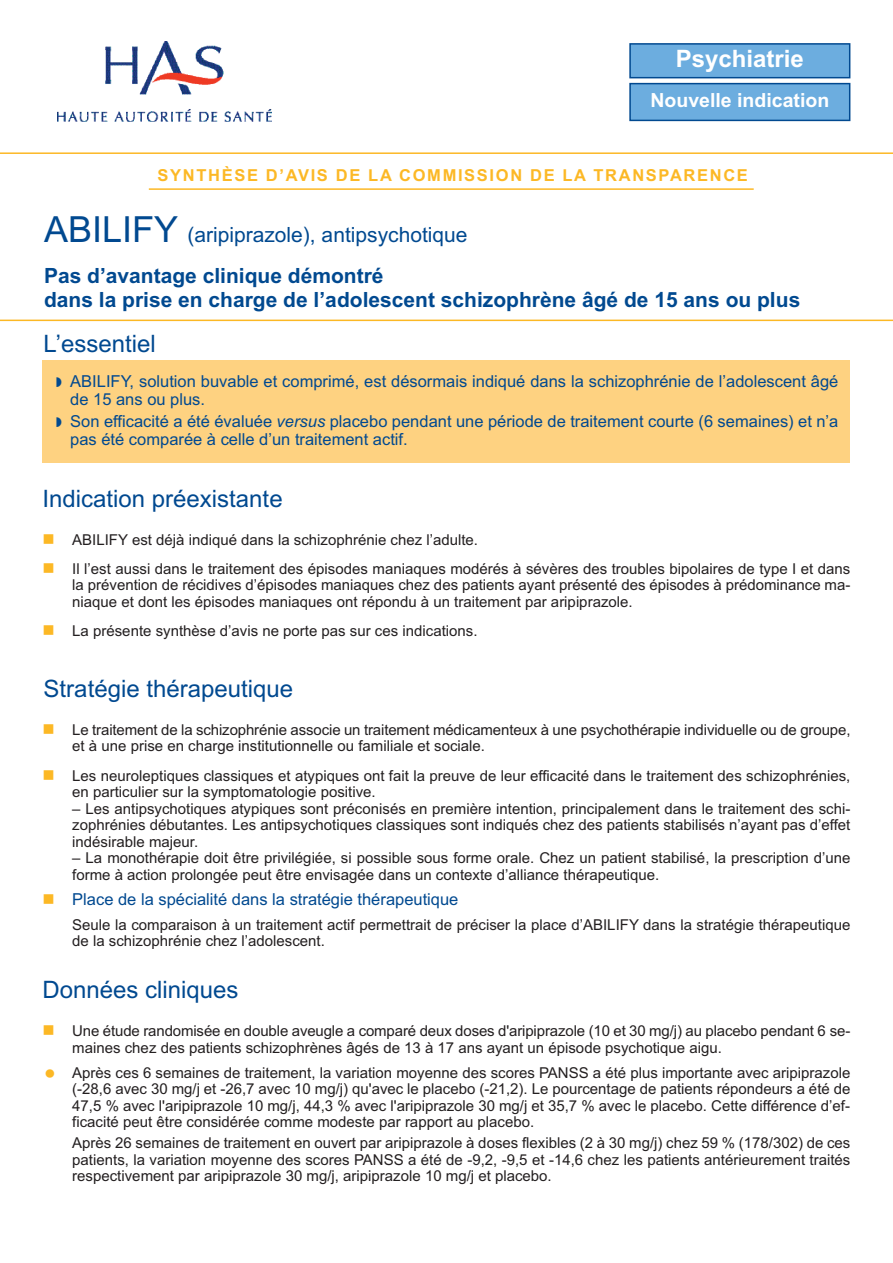
<style>
.page{position:relative;width:893px;height:1263px;background:#fff}
.page>*{position:absolute;margin:0;border:0;box-sizing:border-box;transform-origin:0 0}
.t1{font:24px "Arial";color:#014990}
.t2{font:700 24px "Arial";color:#fff}
.t3{font:21px/41px "Arial";color:#014990}
.t4{font:700 21px "Arial";color:#014990}
.t5{font:700 19.5px "Arial";color:#fff}
.t6{font:16.5px/18px "Arial";color:#014990}
.t7{font:700 16.5px "Arial";letter-spacing:.1em;color:#fcb825}
.t8{font:15px/16.5px "Arial";color:#231f20}
.s1{font-size:36px}
.s2{font-weight:700}
.s3{font-style:italic}
</style>
<div class="page">
<hr style="left:0;top:320px;width:893px;height:1px;background:#fcb825">
<img style="left:57px;top:41px;width:214px;height:81px">
<hr style="left:0;top:152px;width:893px;height:2px;background:#fcb825">
<div style="left:43px;top:361px;width:807px;height:102px;background:#fed281"></div>
<hr style="left:149px;top:188px;width:605px;height:2px;background:#fcb825">
<div style="left:631px;top:84px;width:218px;height:36px;background:#6caddf"></div>
<div style="left:629px;top:83px;width:221px;height:38px;border:2px solid #014990"></div>
<div style="left:631px;top:45px;width:218px;height:32px;background:#6caddf"></div>
<div style="left:629px;top:43px;width:221px;height:35px;border:2px solid #014990"></div>
<h1 class="t2" style="left:676px;top:45px;width:130px">Psychiatrie</h1>
<h3 class="t5" style="left:650px;top:89px;width:180px">Nouvelle indication</h3>
<p class="t7" style="left:158px;top:166px;width:592px">SYNTHÈSE D’AVIS DE LA COMMISSION DE LA TRANSPARENCE</p>
<h2 class="t3" style="left:44px;top:214px;width:425px"><span class="s1">ABILIFY</span> (aripiprazole), antipsychotique<br><span class="s2">Pas d’avantage clinique démontré</span></h2>
<h2 class="t4" style="left:44px;top:288px;width:758px">dans la prise en charge de l’adolescent schizophrène âgé de 15 ans ou plus</h2>
<h1 class="t1" style="left:44px;top:329px;width:114px">L’essentiel</h1>
<p class="t6" style="left:70px;top:372px;width:770px">ABILIFY, solution buvable et comprimé, est désormais indiqué dans la schizophrénie de l’adolescent âgé de 15 ans ou plus.</p>
<p class="t6" style="left:70px;top:412px;width:770px">Son efficacité a été évaluée <span class="s3">versus</span> placebo pendant une période de traitement courte (6 semaines) et n’a pas été comparée à celle d’un traitement actif.</p>
<h1 class="t1" style="left:43px;top:484px;width:242px">Indication préexistante</h1>
<p class="t8" style="left:72px;top:525px;width:780px;line-height:29.2px">ABILIFY est déjà indiqué dans la schizophrénie chez l’adulte.<br>Il l’est aussi dans le traitement des épisodes maniaques modérés à sévères des troubles bipolaires de type I et dans</p>
<p class="t8" style="left:72px;top:577px;width:780px">la prévention de récidives d’épisodes maniaques chez des patients ayant présenté des épisodes à prédominance ma&shy;niaque et dont les épisodes maniaques ont répondu à un traitement par aripiprazole.</p>
<p class="t8" style="left:72px;top:623px;width:407px">La présente synthèse d’avis ne porte pas sur ces indications.</p>
<h1 class="t1" style="left:44px;top:675px;width:251px">Stratégie thérapeutique</h1>
<p class="t8" style="left:72px;top:721px;width:780px">Le traitement de la schizophrénie associe un traitement médicamenteux à une psychothérapie individuelle ou de groupe, et à une prise en charge institutionnelle ou familiale et sociale.</p>
<p class="t8" style="left:72px;top:767px;width:780px">Les neuroleptiques classiques et atypiques ont fait la preuve de leur efficacité dans le traitement des schizophrénies, en particulier sur la symptomatologie positive.</p>
<p class="t8" style="left:72px;top:800px;width:780px;text-align:justify">– Les antipsychotiques atypiques sont préconisés en première intention, principalement dans le traitement des schi&shy;zophrénies débutantes. Les antipsychotiques classiques sont indiqués chez des patients stabilisés n’ayant pas d’effet indésirable majeur.</p>
<p class="t8" style="left:72px;top:850px;width:780px">– La monothérapie doit être privilégiée, si possible sous forme orale. Chez un patient stabilisé, la prescription d’une forme à action prolongée peut être envisagée dans un contexte d’alliance thérapeutique.</p>
<p class="t6" style="left:72px;top:890px;width:388px">Place de la spécialité dans la stratégie thérapeutique</p>
<p class="t8" style="left:72px;top:916px;width:780px">Seule la comparaison à un traitement actif permettrait de préciser la place d’ABILIFY dans la stratégie thérapeutique de la schizophrénie chez l’adolescent.</p>
<h1 class="t1" style="left:43px;top:976px;width:198px">Données cliniques</h1>
<p class="t8" style="left:72px;top:1023px;width:780px">Une étude randomisée en double aveugle a comparé deux doses d'aripiprazole (10 et 30 mg/j) au placebo pendant 6 se&shy;maines chez des patients schizophrènes âgés de 13 à 17 ans ayant un épisode psychotique aigu.</p>
<p class="t8" style="left:72px;top:1064px;width:780px;text-align:justify">Après ces 6 semaines de traitement, la variation moyenne des scores PANSS a été plus importante avec aripiprazole (-28,6 avec 30 mg/j et -26,7 avec 10 mg/j) qu'avec le placebo (-21,2). Le pourcentage de patients répondeurs a été de 47,5 % avec l'aripiprazole 10 mg/j, 44,3 % avec l'aripiprazole 30 mg/j et 35,7 % avec le placebo. Cette différence d’ef&shy;ficacité peut être considérée comme modeste par rapport au placebo.</p>
<p class="t8" style="left:72px;top:1134px;width:780px;text-align:justify">Après 26 semaines de traitement en ouvert par aripiprazole à doses flexibles (2 à 30 mg/j) chez 59 % (178/302) de ces patients, la variation moyenne des scores PANSS a été de -9,2, -9,5 et -14,6 chez les patients antérieurement traités respectivement par aripiprazole 30 mg/j, aripiprazole 10 mg/j et placebo.</p>
</div>
